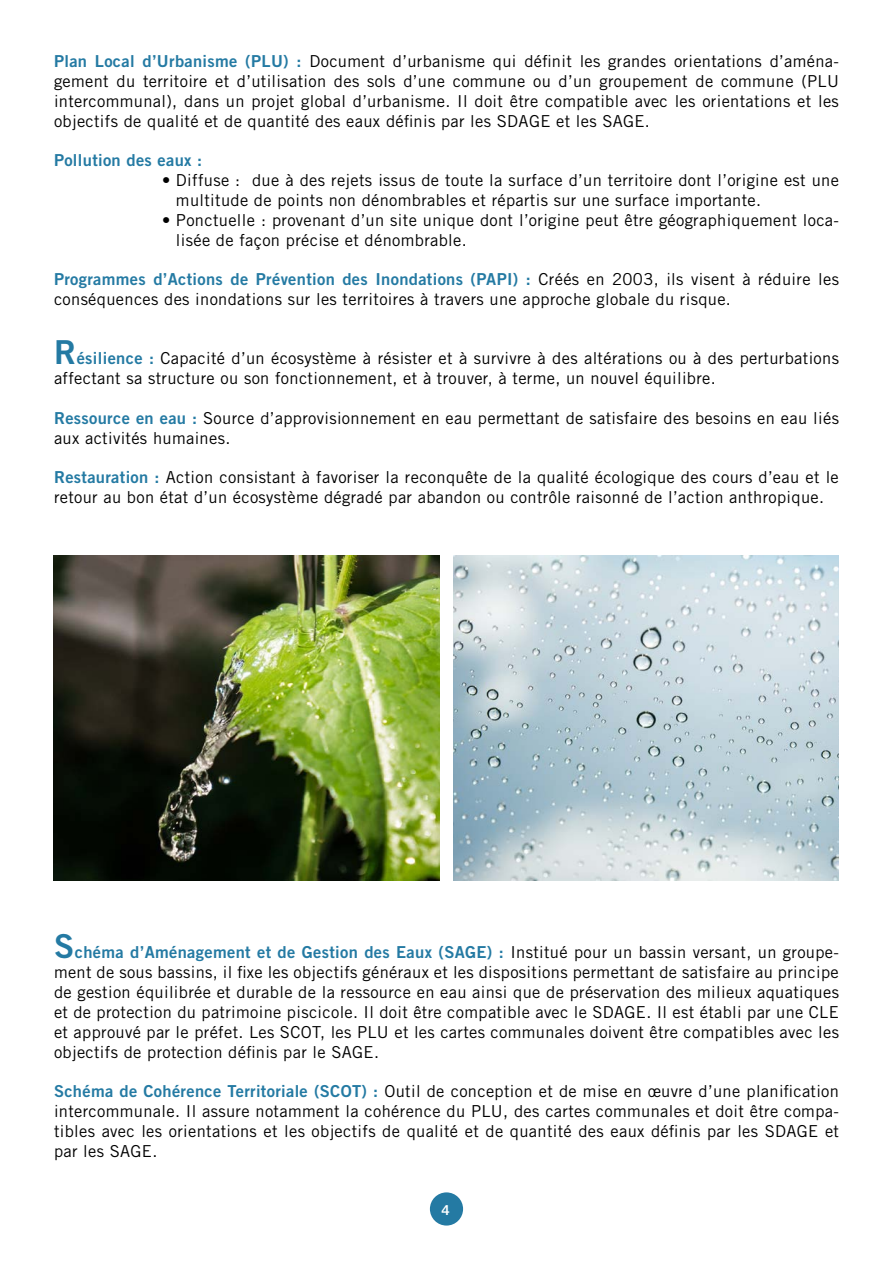
<style>
.page{position:relative;width:893px;height:1263px;background:#fff}
.page>*{position:absolute;margin:0;border:0;box-sizing:border-box;transform-origin:0 0}
.t1{font:16.5px/19.8px "Trade Gothic";letter-spacing:.02em;color:#000}
.t2{font:16.5px "Trade Gothic Bold Two";letter-spacing:.02em;color:#247aa3}
.t3{font:13.65px "Trade Gothic Bold Two";color:#fff}
.s1{font-family:"Trade Gothic Bold Two";color:#247aa3}
.s2{font-family:"Trade Gothic";color:#000}
.s3{font-family:"Trade Gothic Bold Two";font-size:33px;color:#247aa3}
.s4{font-size:33px}
</style>
<div class="page">
<div style="left:430px;top:1192px;width:33px;height:33px;background:#247aa3;border-radius:50%"></div>
<img style="left:54px;top:556px;width:385px;height:324px">
<img style="left:454px;top:556px;width:385px;height:324px">
<p class="t1" style="left:54px;top:51px;width:786px;text-align:justify"><span class="s1">Plan Local d’Urbanisme (PLU) :</span> Document d’urbanisme qui définit les grandes orientations d’aména&shy;gement du territoire et d’utilisation des sols d’une commune ou d’un groupement de commune (PLU intercommunal), dans un projet global d’urbanisme. Il doit être compatible avec les orientations et les objectifs de qualité et de quantité des eaux définis par les SDAGE et les SAGE.</p>
<p class="t2" style="left:54px;top:150px;width:150px">Pollution des eaux :</p>
<p class="t1" style="left:176px;top:170px;width:665px;text-indent:-14px">• Diffuse : due à des rejets issus de toute la surface d’un territoire dont l’origine est une multitude de points non dénombrables et répartis sur une surface importante.</p>
<p class="t1" style="left:176px;top:210px;width:665px;text-indent:-14px">• Ponctuelle : provenant d’un site unique dont l’origine peut être géographiquement loca&shy;lisée de façon précise et dénombrable.</p>
<p class="t2" style="left:54px;top:269px;width:786px">Programmes d’Actions de Prévention des Inondations (PAPI) : <span class="s2">Créés en 2003, ils visent à réduire les</span></p>
<p class="t1" style="left:54px;top:289px;width:678px">conséquences des inondations sur les territoires à travers une approche globale du risque.</p>
<p class="t1" style="left:54px;top:348px;width:786px"><span class="s3">R</span><span class="s1">ésilience :</span> Capacité d’un écosystème à résister et à survivre à des altérations ou à des perturbations affectant sa structure ou son fonctionnement, et à trouver, à terme, un nouvel équilibre.</p>
<p class="t1" style="left:54px;top:408px;width:786px"><span class="s1">Ressource en eau :</span> Source d’approvisionnement en eau permettant de satisfaire des besoins en eau liés aux activités humaines.</p>
<p class="t1" style="left:54px;top:467px;width:786px"><span class="s1">Restauration :</span> Action consistant à favoriser la reconquête de la qualité écologique des cours d’eau et le retour au bon état d’un écosystème dégradé par abandon ou contrôle raisonné de l’action anthropique.</p>
<p class="t2" style="left:54px;top:942px;width:786px"><span class="s4">S</span>chéma d’Aménagement et de Gestion des Eaux (SAGE) : <span class="s2">Institué pour un bassin versant, un groupe-</span></p>
<p class="t1" style="left:54px;top:962px;width:786px;text-align:justify">ment de sous bassins, il fixe les objectifs généraux et les dispositions permettant de satisfaire au principe de gestion équilibrée et durable de la ressource en eau ainsi que de préservation des milieux aquatiques et de protection du patrimoine piscicole. Il doit être compatible avec le SDAGE. Il est établi par une CLE et approuvé par le préfet. Les SCOT, les PLU et les cartes communales doivent être compatibles avec les objectifs de protection définis par le SAGE.</p>
<p class="t1" style="left:54px;top:1081px;width:787px;text-align:justify"><span class="s1">Schéma de Cohérence Territoriale (SCOT) :</span> Outil de conception et de mise en œuvre d’une planification intercommunale. Il assure notamment la cohérence du PLU, des cartes communales et doit être compa&shy;tibles avec les orientations et les objectifs de qualité et de quantité des eaux définis par les SDAGE et par les SAGE.</p>
<p class="t3" style="left:441px;top:1201px;width:10px">4</p>
</div>
